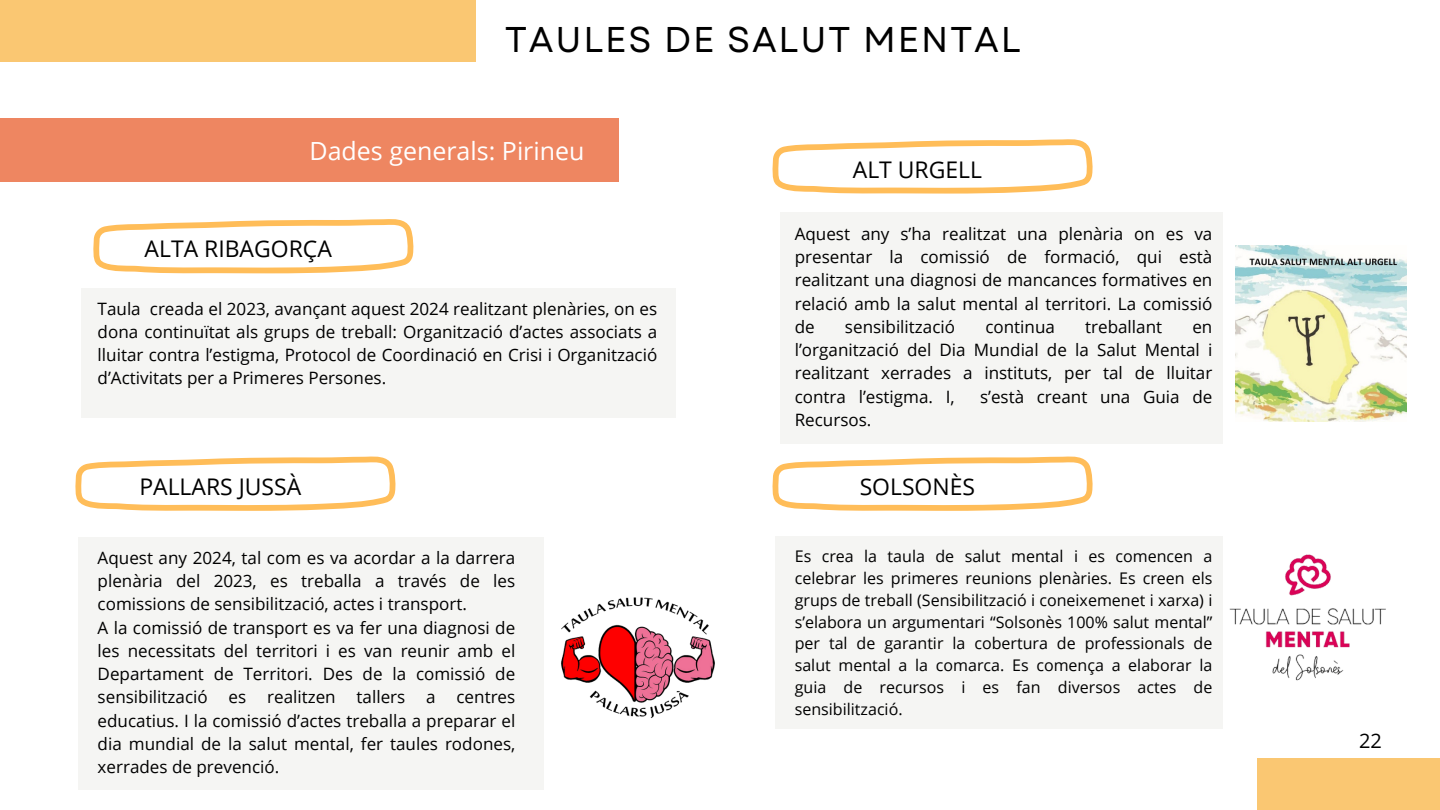
<style>
.page{position:relative;width:1440px;height:810px;background:#fff}
.page>*{position:absolute;margin:0;border:0;box-sizing:border-box;transform-origin:0 0}
.t1{font:35.8px "Garet";letter-spacing:.05em;color:#000}
.t2{font:25px "Open Sans";color:#fff}
.t3{font:22.9px "Open Sans";color:#000}
.t4{font:20px "Open Sans";color:#000}
.t5{font:17px/23.2px "Open Sans";color:#000;text-align:justify}
.t6{font:16px/21.8px "Open Sans";color:#000;text-align:justify}
</style>
<div class="page">
<div style="left:0;top:0;width:476px;height:61px;background:#fac772"></div>
<div style="left:0;top:118px;width:619px;height:64px;background:#ee8661"></div>
<div style="left:1257px;top:758px;width:183px;height:52px;background:#fac772"></div>
<svg style="left:93px;top:219px;width:321px;height:54px"></svg>
<div style="left:81px;top:288px;width:594px;height:130px;background:#f5f5f3"></div>
<svg style="left:772px;top:139px;width:321px;height:55px"></svg>
<div style="left:780px;top:212px;width:443px;height:231px;background:#f5f5f3"></div>
<img style="left:1236px;top:246px;width:170px;height:176px">
<svg style="left:75px;top:456px;width:321px;height:55px"></svg>
<div style="left:78px;top:537px;width:466px;height:252px;background:#f5f5f3"></div>
<img style="left:561px;top:597px;width:154px;height:121px">
<svg style="left:772px;top:456px;width:321px;height:55px"></svg>
<div style="left:776px;top:537px;width:447px;height:192px;background:#f5f5f3"></div>
<img style="left:1229px;top:554px;width:157px;height:127px">
<h1 class="t1" style="left:505px;top:14px;width:518px">TAULES DE SALUT MENTAL</h1>
<h3 class="t2" style="left:309px;top:133px;width:277px">Dades generals: Pirineu</h3>
<p class="t3" style="left:145px;top:233px;width:189px">ALTA RIBAGORÇA</p>
<p class="t5" style="left:98px;top:297px;width:561px">Taula creada el 2023, avançant aquest 2024 realitzant plenàries, on es dona continuïtat als grups de treball: Organització d’actes associats a lluitar contra l’estigma, Protocol de Coordinació en Crisi i Organització d’Activitats per a Primeres Persones.</p>
<h2 class="t3" style="left:853px;top:153px;width:131px">ALT URGELL</h2>
<p class="t5" style="left:795px;top:222px;width:419px">Aquest any s’ha realitzat una plenària on es va presentar la comissió de formació, qui està realitzant una diagnosi de mancances formatives en relació amb la salut mental al territori. La comissió de</p>
<p class="t5" style="left:845px;top:315px;width:112px">sensibilització</p>
<p class="t5" style="left:985px;top:315px;width:71px">continua</p>
<p class="t5" style="left:1085px;top:315px;width:79px">treballant</p>
<p class="t5" style="left:795px;top:315px;width:419px;text-indent:398px">en l’organització del Dia Mundial de la Salut Mental i realitzant xerrades a instituts, per tal de lluitar contra l’estigma. I,</p>
<p class="t5" style="left:980px;top:384px;width:234px">s’està creant una Guia de</p>
<p class="t5" style="left:795px;top:408px;width:78px">Recursos.</p>
<p class="t3" style="left:139px;top:470px;width:163px">PALLARS JUSSÀ</p>
<h2 class="t3" style="left:860px;top:470px;width:117px">SOLSONÈS</h2>
<p class="t5" style="left:98px;top:546px;width:419px">Aquest any 2024, tal com es va acordar a la darrera plenària del 2023, es treballa a través de les comissions de sensibilització, actes i transport.</p>
<p class="t5" style="left:98px;top:615px;width:419px">A la comissió de transport es va fer una diagnosi de les necessitats del territori i es van reunir amb el Departament de Territori. Des de la comissió de sensibilització es realitzen tallers a centres educatius. I la comissió d’actes treballa a preparar el dia mundial de la salut mental, fer taules rodones, xerrades de prevenció.</p>
<p class="t6" style="left:795px;top:545px;width:419px">Es crea la taula de salut mental i es comencen a celebrar les primeres reunions plenàries. Es creen els grups de treball (Sensibilització i coneixemenet i xarxa) i s’elabora un argumentari “Solsonès 100% salut mental” per tal de garantir la cobertura de professionals de salut mental a la comarca. Es comença a elaborar la guia de recursos i es fan diversos actes de sensibilització.</p>
<p class="t4" style="left:1359px;top:727px;width:24px">22</p>
</div>
